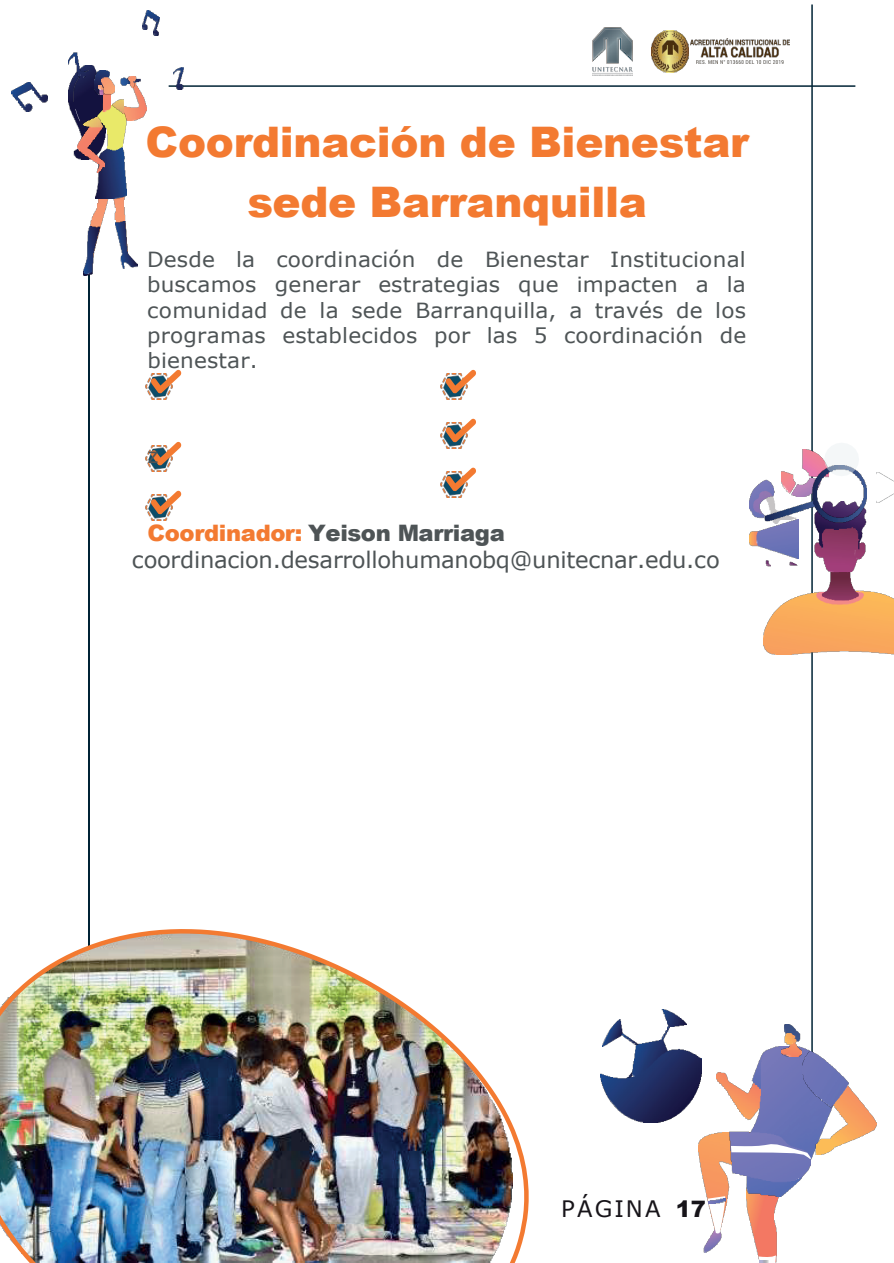
<style>
.page{position:relative;width:894px;height:1263px;background:#fff}
.page>*{position:absolute;margin:0;border:0;box-sizing:border-box;transform-origin:0 0}
.t1{font:900 42.15px/59.4px "Arial";letter-spacing:-.01em;color:#f37a31;text-align:center}
.t2{font:22.65px "Verdana";letter-spacing:-.015em;color:#4e5456}
.t3{font:900 22.65px "Arial";letter-spacing:-.015em;color:#4e5456}
.t4{font:22.65px "Verdana";letter-spacing:.095em;color:#171419}
.t5{font:20.85px/25.2px "Verdana";letter-spacing:.01em;color:#4e5456;text-align:justify}
.s1{color:#f37a31}
.s2{font-family:"Arial";font-weight:900}
</style>
<div class="page">
<hr style="left:811px;top:4px;width:1px;height:1068px;background:#002335">
<hr style="left:89px;top:246px;width:1px;height:1017px;background:#002335">
<hr style="left:168px;top:85px;width:687px;height:2px;background:#002335">
<img style="left:592px;top:27px;width:40px;height:49px">
<img style="left:651px;top:30px;width:37px;height:42px">
<img style="left:652px;top:31px;width:35px;height:40px">
<img style="left:690px;top:39px;width:99px;height:24px">
<img style="left:146px;top:374px;width:24px;height:26px">
<svg style="left:151px;top:370px;width:30px;height:23px"></svg>
<img style="left:146px;top:446px;width:24px;height:26px">
<svg style="left:151px;top:442px;width:30px;height:23px"></svg>
<img style="left:146px;top:495px;width:24px;height:26px">
<svg style="left:151px;top:491px;width:30px;height:23px"></svg>
<img style="left:440px;top:377px;width:25px;height:23px">
<svg style="left:445px;top:370px;width:31px;height:23px"></svg>
<img style="left:440px;top:426px;width:25px;height:23px">
<svg style="left:445px;top:419px;width:31px;height:23px"></svg>
<img style="left:440px;top:475px;width:25px;height:23px">
<svg style="left:445px;top:468px;width:31px;height:23px"></svg>
<img style="left:757px;top:1196px;width:25px;height:67px">
<svg style="left:758px;top:1255px;width:17px;height:8px"></svg>
<img style="left:698px;top:1133px;width:72px;height:119px">
<svg style="left:707px;top:1196px;width:18px;height:37px"></svg>
<img style="left:708px;top:1199px;width:16px;height:5px">
<img style="left:716px;top:1046px;width:97px;height:150px">
<svg style="left:730px;top:1144px;width:80px;height:15px"></svg>
<img style="left:781px;top:1024px;width:19px;height:32px">
<img style="left:802px;top:1052px;width:74px;height:103px">
<img style="left:660px;top:1009px;width:26px;height:31px">
<img style="left:604px;top:1019px;width:28px;height:21px">
<img style="left:600px;top:1040px;width:101px;height:83px">
<img style="left:174px;top:67px;width:9px;height:23px">
<img style="left:153px;top:29px;width:6px;height:6px">
<img style="left:143px;top:10px;width:16px;height:19px">
<img style="left:89px;top:186px;width:38px;height:43px">
<img style="left:69px;top:66px;width:27px;height:93px">
<img style="left:120px;top:78px;width:27px;height:43px">
<img style="left:95px;top:91px;width:31px;height:108px">
<img style="left:94px;top:70px;width:21px;height:25px">
<img style="left:78px;top:118px;width:26px;height:55px">
<img style="left:84px;top:227px;width:16px;height:49px">
<svg style="left:99px;top:86px;width:4px;height:8px"></svg>
<img style="left:113px;top:99px;width:10px;height:15px">
<img style="left:115px;top:221px;width:22px;height:48px">
<img style="left:122px;top:77px;width:15px;height:10px">
<svg style="left:75px;top:109px;width:5px;height:12px"></svg>
<img style="left:74px;top:71px;width:15px;height:31px">
<img style="left:68px;top:53px;width:18px;height:25px">
<img style="left:11px;top:83px;width:36px;height:28px">
<img style="left:0;top:927px;width:529px;height:336px">
<img style="left:876px;top:473px;width:17px;height:29px">
<img style="left:802px;top:450px;width:22px;height:15px">
<img style="left:749px;top:529px;width:14px;height:19px">
<img style="left:763px;top:502px;width:130px;height:152px">
<img style="left:749px;top:465px;width:117px;height:58px">
<svg style="left:824px;top:443px;width:34px;height:33px"></svg>
<h1 class="t1" style="left:146px;top:111px;width:604px">Coordinación de Bienestar sede Barranquilla</h1>
<p class="t5" style="left:147px;top:247px;width:600px">Desde la coordinación de Bienestar Institucional buscamos generar estrategias que impacten a la comunidad de la sede Barranquilla, a través de los programas establecidos por las 5 coordinación de bienestar.</p>
<p class="t5" style="left:147px;top:442px;width:12px">z</p>
<p class="t3" style="left:147px;top:516px;width:359px"><span class="s1">Coordinador:</span> Yeison Marriaga</p>
<p class="t2" style="left:132px;top:544px;width:589px">coordinacion.desarrollohumanobq@unitecnar.edu.co</p>
<p class="t4" style="left:561px;top:1193px;width:146px">PÁGINA <span class="s2">17</span></p>
</div>
